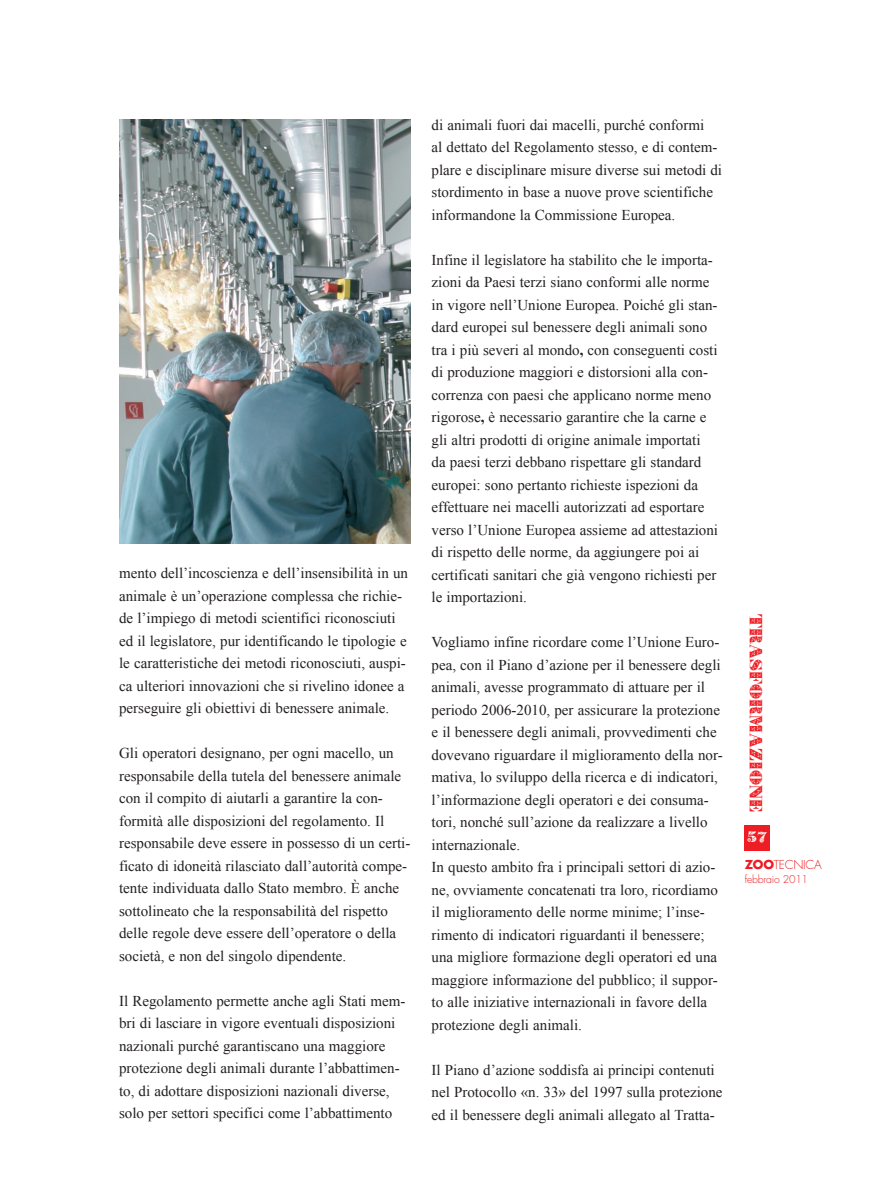
<style>
.page{position:relative;width:893px;height:1191px;background:#fff}
.page>*{position:absolute;margin:0;border:0;box-sizing:border-box;transform-origin:0 0}
.t1{font:18px "Decorum CY One";color:#ee1d23}
.t2{font:15px/22.5px "Times New Roman";color:#231f20}
.t3{font:15px "Decorum CY One";color:#fff}
.t4{font:300 12px "Futura Std";letter-spacing:-.02em;color:#ee1d23}
.t5{font:300 10.5px "Futura";letter-spacing:-.02em;color:#ee1d23}
.s1{font-weight:700}
.s2{font-family:"Futura Std"}
</style>
<div class="page">
<div style="left:744px;top:825px;width:26px;height:25px;background:#ee1d23"></div>
<img style="left:119px;top:119px;width:291px;height:424px">
<p class="t2" style="left:119px;top:562px;width:290px">mento dell’incoscienza e dell’insensibilità in un animale è un’operazione complessa che richie&shy;de l’impiego di metodi scientifici riconosciuti ed il legislatore, pur identificando le tipologie e le caratteristiche dei metodi riconosciuti, auspi&shy;ca ulteriori innovazioni che si rivelino idonee a perseguire gli obiettivi di benessere animale.</p>
<p class="t2" style="left:119px;top:742px;width:293px">Gli operatori designano, per ogni macello, un responsabile della tutela del benessere animale con il compito di aiutarli a garantire la con&shy;formità alle disposizioni del regolamento. Il responsabile deve essere in possesso di un certi&shy;ficato di idoneità rilasciato dall’autorità compe&shy;tente individuata dallo Stato membro. È anche sottolineato che la responsabilità del rispetto delle regole deve essere dell’operatore o della società, e non del singolo dipendente.</p>
<p class="t2" style="left:119px;top:989px;width:288px">Il Regolamento permette anche agli Stati mem&shy;bri di lasciare in vigore eventuali disposizioni nazionali purché garantiscano una maggiore protezione degli animali durante l’abbattimen&shy;to, di adottare disposizioni nazionali diverse, solo per settori specifici come l’abbattimento</p>
<p class="t2" style="left:432px;top:113px;width:292px">di animali fuori dai macelli, purché conformi<br>al dettato del Regolamento stesso, e di contem&shy;plare e disciplinare misure diverse sui metodi di stordimento in base a nuove prove scientifiche informandone la Commissione Europea.</p>
<p class="t2" style="left:432px;top:248px;width:288px">Infine il legislatore ha stabilito che le importa&shy;zioni da Paesi terzi siano conformi alle norme in vigore nell’Unione Europea. Poiché gli stan&shy;dard europei sul benessere degli animali sono tra i più severi al mondo<span class="s1">,</span> con conseguenti costi di produzione maggiori e distorsioni alla con&shy;correnza con paesi che applicano norme meno rigorose<span class="s1">,</span> è necessario garantire che la carne e gli altri prodotti di origine animale importati da paesi terzi debbano rispettare gli standard europei: sono pertanto richieste ispezioni da effettuare nei macelli autorizzati ad esportare verso l’Unione Europea assieme ad attestazioni di rispetto delle norme, da aggiungere poi ai certificati sanitari che già vengono richiesti per le importazioni.</p>
<p class="t2" style="left:432px;top:630px;width:293px">Vogliamo infine ricordare come l’Unione Euro&shy;pea, con il Piano d’azione per il benessere degli animali, avesse programmato di attuare per il periodo 2006-2010, per assicurare la protezione e il benessere degli animali, provvedimenti che dovevano riguardare il miglioramento della nor&shy;mativa, lo sviluppo della ricerca e di indicatori, l’informazione degli operatori e dei consuma&shy;tori, nonché sull’azione da realizzare a livello internazionale.<br>In questo ambito fra i principali settori di azio&shy;ne, ovviamente concatenati tra loro, ricordiamo il miglioramento delle norme minime; l’inse&shy;rimento di indicatori riguardanti il benessere; una migliore formazione degli operatori ed una maggiore informazione del pubblico; il suppor&shy;to alle iniziative internazionali in favore della protezione degli animali.</p>
<p class="t2" style="left:432px;top:1058px;width:292px">Il Piano d’azione soddisfa ai principi contenuti nel Protocollo «n. 33» del 1997 sulla protezione ed il benessere degli animali allegato al Tratta-</p>
<p class="t1" style="left:768px;top:614px;width:199px;rotate:90deg">TRASFORMAZIONE</p>
<p class="t3" style="left:747px;top:827px;width:21px">57</p>
<p class="t4" style="left:745px;top:859px;width:79px"><span class="s1">ZOO</span>TECNICA</p>
<p class="t5" style="left:745px;top:872px;width:65px">febbraio <span class="s2">2011</span></p>
</div>
